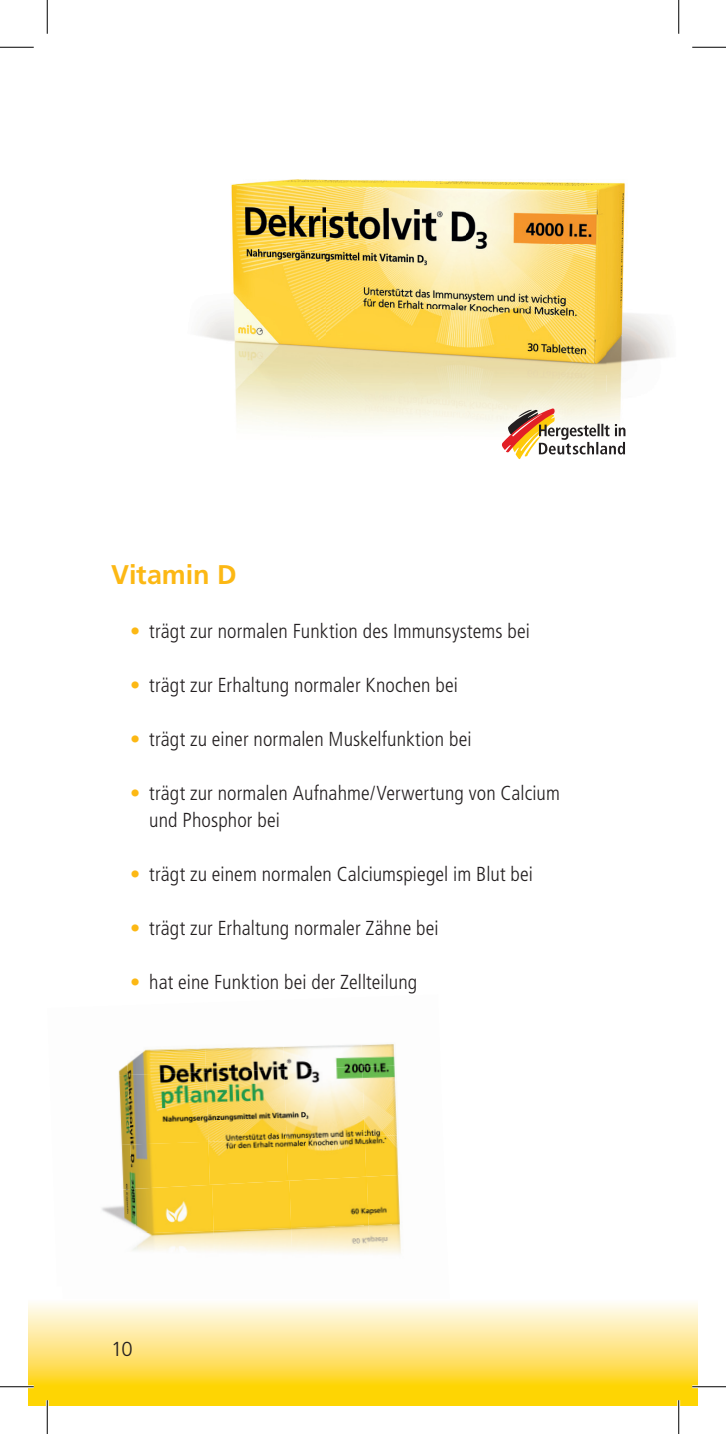
<style>
.page{position:relative;width:726px;height:1434px;background:#fff}
.page>*{position:absolute;margin:0;border:0;box-sizing:border-box;transform-origin:0 0}
.t1{font:700 27px "Frutiger LT Std";letter-spacing:-.005em;color:#fcb814}
.t2{font:300 condensed 20.25px/27px "Frutiger LT Std";letter-spacing:.005em;color:#231f20}
.t3{font:300 20.25px "Frutiger LT Std";color:#231f20}
.s1{color:#fcb814}
</style>
<div class="page">
<svg style="left:28px;top:1303px;width:670px;height:84px;background:#fee788"></svg>
<div style="left:28px;top:1387px;width:670px;height:19px;background:#fed503"></div>
<img style="left:200px;top:179px;width:470px;height:250px">
<img style="left:486px;top:392px;width:157px;height:68px">
<svg style="left:502px;top:408px;width:123px;height:51px"></svg>
<img style="left:118px;top:1066px;width:7px;height:9px">
<img style="left:125px;top:1048px;width:78px;height:27px">
<img style="left:203px;top:1046px;width:79px;height:26px">
<img style="left:282px;top:1044px;width:78px;height:25px">
<img style="left:360px;top:1044px;width:35px;height:23px">
<img style="left:118px;top:1075px;width:10px;height:69px">
<img style="left:128px;top:1072px;width:78px;height:72px">
<img style="left:206px;top:1069px;width:78px;height:73px">
<img style="left:284px;top:1067px;width:78px;height:72px">
<img style="left:362px;top:1064px;width:35px;height:72px">
<img style="left:121px;top:1144px;width:9px;height:45px">
<img style="left:130px;top:1142px;width:78px;height:47px">
<img style="left:208px;top:1139px;width:79px;height:46px">
<img style="left:287px;top:1136px;width:78px;height:45px">
<img style="left:365px;top:1133px;width:34px;height:44px">
<img style="left:101px;top:1189px;width:34px;height:38px">
<img style="left:135px;top:1185px;width:77px;height:46px">
<div style="left:212px;top:1181px;width:77px;height:50px;background:#fcce29"></div>
<div style="left:289px;top:1177px;width:78px;height:51px;background:#fbce29"></div>
<img style="left:367px;top:1173px;width:33px;height:52px">
<img style="left:136px;top:1231px;width:78px;height:21px">
<img style="left:214px;top:1228px;width:77px;height:25px">
<img style="left:291px;top:1225px;width:77px;height:29px">
<img style="left:368px;top:1222px;width:33px;height:32px">
<hr style="left:0;top:1385px;width:34px;height:3px;background:#fff">
<hr style="left:692px;top:1385px;width:34px;height:3px;background:#fff">
<hr style="left:46px;top:1400px;width:3px;height:34px;background:#fff">
<hr style="left:677px;top:1400px;width:3px;height:34px;background:#fff">
<hr style="left:0;top:47px;width:34px;height:1px;background:#000">
<hr style="left:692px;top:47px;width:34px;height:1px;background:#000">
<hr style="left:0;top:1386px;width:34px;height:1px;background:#000">
<hr style="left:692px;top:1386px;width:34px;height:1px;background:#000">
<hr style="left:47px;top:0;width:1px;height:34px;background:#000">
<hr style="left:47px;top:1400px;width:1px;height:34px;background:#000">
<hr style="left:678px;top:0;width:1px;height:34px;background:#000">
<hr style="left:678px;top:1400px;width:1px;height:34px;background:#000">
<h1 class="t1" style="left:111px;top:559px;width:127px">Vitamin D</h1>
<p class="t2" style="left:130px;top:618px;width:401px"><span class="s1">•</span> trägt zur normalen Funktion des Immunsystems bei</p>
<p class="t2" style="left:130px;top:672px;width:329px"><span class="s1">•</span> trägt zur Erhaltung normaler Knochen bei</p>
<p class="t2" style="left:130px;top:726px;width:343px"><span class="s1">•</span> trägt zu einer normalen Muskelfunktion bei</p>
<p class="t2" style="left:149px;top:780px;width:412px;text-indent:-19px"><span class="s1">•</span> trägt zur normalen Aufnahme/Verwertung von Calcium und Phosphor bei</p>
<p class="t2" style="left:130px;top:861px;width:404px"><span class="s1">•</span> trägt zu einem normalen Calciumspiegel im Blut bei</p>
<p class="t2" style="left:130px;top:915px;width:310px"><span class="s1">•</span> trägt zur Erhaltung normaler Zähne bei</p>
<p class="t2" style="left:130px;top:969px;width:289px"><span class="s1">•</span> hat eine Funktion bei der Zellteilung</p>
<p class="t3" style="left:111px;top:1338px;width:23px">10</p>
</div>
